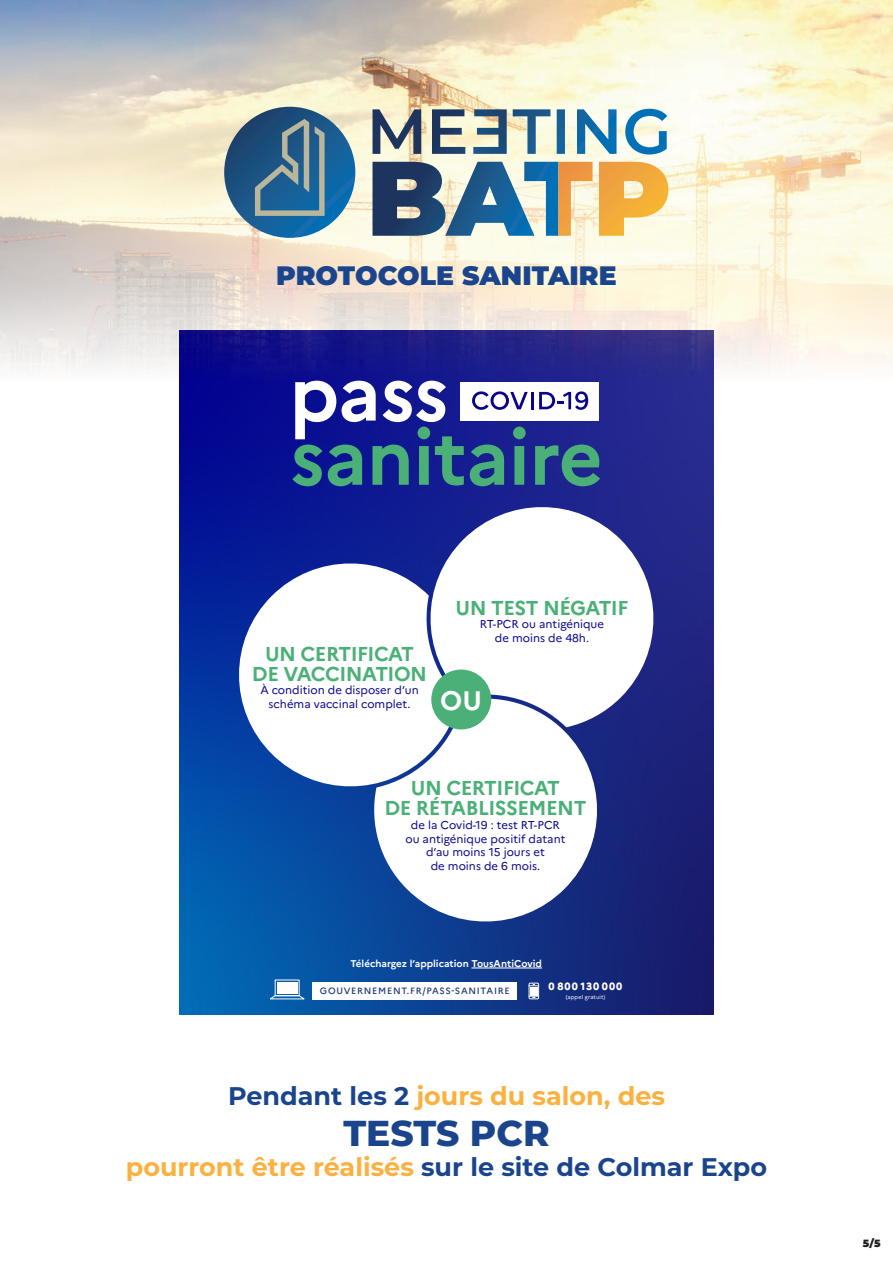
<style>
.page{position:relative;width:893px;height:1263px;background:#fff}
.page>*{position:absolute;margin:0;border:0;box-sizing:border-box;transform-origin:0 0}
.t1{font:800 36px "Montserrat";color:#1a458c}
.t2{font:900 26.7px "Montserrat";color:#1a458c}
.t3{font:700 26.7px "Marianne";color:#fff}
.t4{font:700 25.5px "Montserrat";color:#1a458c}
.t5{font:700 25.5px "Montserrat";color:#fbb03f}
.t6{font:700 20.1px/20.1px "Marianne";letter-spacing:-.025em;color:#4bb078;text-align:center}
.t7{font:11.4px/13.6px "Marianne";color:#08058c;text-align:center}
.t8{font:800 10.5px "Marianne";letter-spacing:.1em;color:#fff}
.t9{font:900 10.5px "Montserrat";color:#231f20}
.t10{font:700 9.9px "Marianne";color:#fff}
.t11{font:500 9.15px "Marianne";letter-spacing:.08em;color:#233b7d}
.t12{font:5.55px "Marianne";letter-spacing:.02em;color:#fff}
.s1{color:#1a458c}
.s2{color:#fbb03f}
</style>
<div class="page">
<img style="left:180px;top:380px;width:533px;height:634px">
<hr style="left:471px;top:967px;width:71px;height:1px;background:#fff">
<div style="left:529px;top:983px;width:10px;height:16px;border:1px solid #fff"></div>
<svg style="left:529px;top:996px;width:10px;height:2px"></svg>
<div style="left:530px;top:987px;width:8px;height:8px;background:#fff"></div>
<div style="left:313px;top:982px;width:204px;height:17px;background:#fff"></div>
<svg style="left:268px;top:979px;width:39px;height:21px"></svg>
<div style="left:277px;top:982px;width:20px;height:11px;background:#fff"></div>
<div style="left:460px;top:382px;width:139px;height:39px;background:#fff"></div>
<svg style="left:472px;top:391px;width:56px;height:19px"></svg>
<hr style="left:531px;top:392px;width:3px;height:17px;background:#08058c">
<svg style="left:539px;top:391px;width:49px;height:19px"></svg>
<svg style="left:292px;top:381px;width:172px;height:105px"></svg>
<svg style="left:470px;top:444px;width:34px;height:42px"></svg>
<svg style="left:513px;top:427px;width:13px;height:58px"></svg>
<svg style="left:535px;top:444px;width:65px;height:42px;background:#367082"></svg>
<svg style="left:420px;top:496px;width:244px;height:231px"></svg>
<svg style="left:369px;top:694px;width:239px;height:238px"></svg>
<svg style="left:228px;top:553px;width:231px;height:244px"></svg>
<div style="left:431px;top:669px;width:60px;height:60px;background:#4bb078;border-radius:50%"></div>
<img style="left:0;top:0;width:893px;height:380px">
<svg style="left:372px;top:109px;width:49px;height:45px;background:#899094"></svg>
<svg style="left:432px;top:109px;width:33px;height:45px"></svg>
<svg style="left:473px;top:109px;width:34px;height:45px;background:#7c939b"></svg>
<svg style="left:513px;top:109px;width:37px;height:45px;background:#aebfbc"></svg>
<svg style="left:557px;top:109px;width:8px;height:45px"></svg>
<svg style="left:577px;top:109px;width:39px;height:45px;background:#71a9c6"></svg>
<svg style="left:625px;top:109px;width:42px;height:45px"></svg>
<svg style="left:599px;top:162px;width:69px;height:74px;background:#f4c06a"></svg>
<svg style="left:372px;top:162px;width:221px;height:74px;background:#768d9b"></svg>
<svg style="left:224px;top:107px;width:131px;height:131px;background:#165b92"></svg>
<svg style="left:255px;top:119px;width:70px;height:97px;background:#48738f"></svg>
<p class="t2" style="left:276px;top:256px;width:342px">PROTOCOLE SANITAIRE</p>
<p class="t6" style="left:252px;top:643px;width:177px">UN CERTIFICAT<br>DE VACCINATION</p>
<p class="t7" style="left:260px;top:683px;width:160px">À condition de disposer d’un schéma vaccinal complet.</p>
<p class="t6" style="left:456px;top:597px;width:174px">UN TEST NÉGATIF</p>
<p class="t7" style="left:480px;top:617px;width:126px">RT-PCR ou antigénique de moins de 48h.</p>
<p class="t3" style="left:440px;top:684px;width:43px">OU</p>
<p class="t6" style="left:384px;top:778px;width:204px">UN CERTIFICAT<br>DE RÉTABLISSEMENT</p>
<p class="t7" style="left:405px;top:818px;width:162px">de la Covid-19 : test RT-PCR ou antigénique positif datant d’au moins 15 jours et<br>de moins de 6 mois.</p>
<p class="t10" style="left:350px;top:957px;width:193px">Téléchargez l’application TousAntiCovid</p>
<p class="t11" style="left:320px;top:985px;width:191px">GOUVERNEMENT.FR/PASS-SANITAIRE</p>
<p class="t8" style="left:549px;top:980px;width:75px">0 800 130 000</p>
<p class="t12" style="left:566px;top:994px;width:41px">(appel gratuit)</p>
<p class="t5" style="left:228px;top:1077px;width:438px"><span class="s1">Pendant les 2</span> jours du salon, des</p>
<p class="t1" style="left:343px;top:1107px;width:208px">TESTS PCR</p>
<p class="t4" style="left:126px;top:1148px;width:643px"><span class="s2">pourront être réalisés</span> sur le site de Colmar Expo</p>
<p class="t9" style="left:863px;top:1235px;width:19px">5/5</p>
</div>
